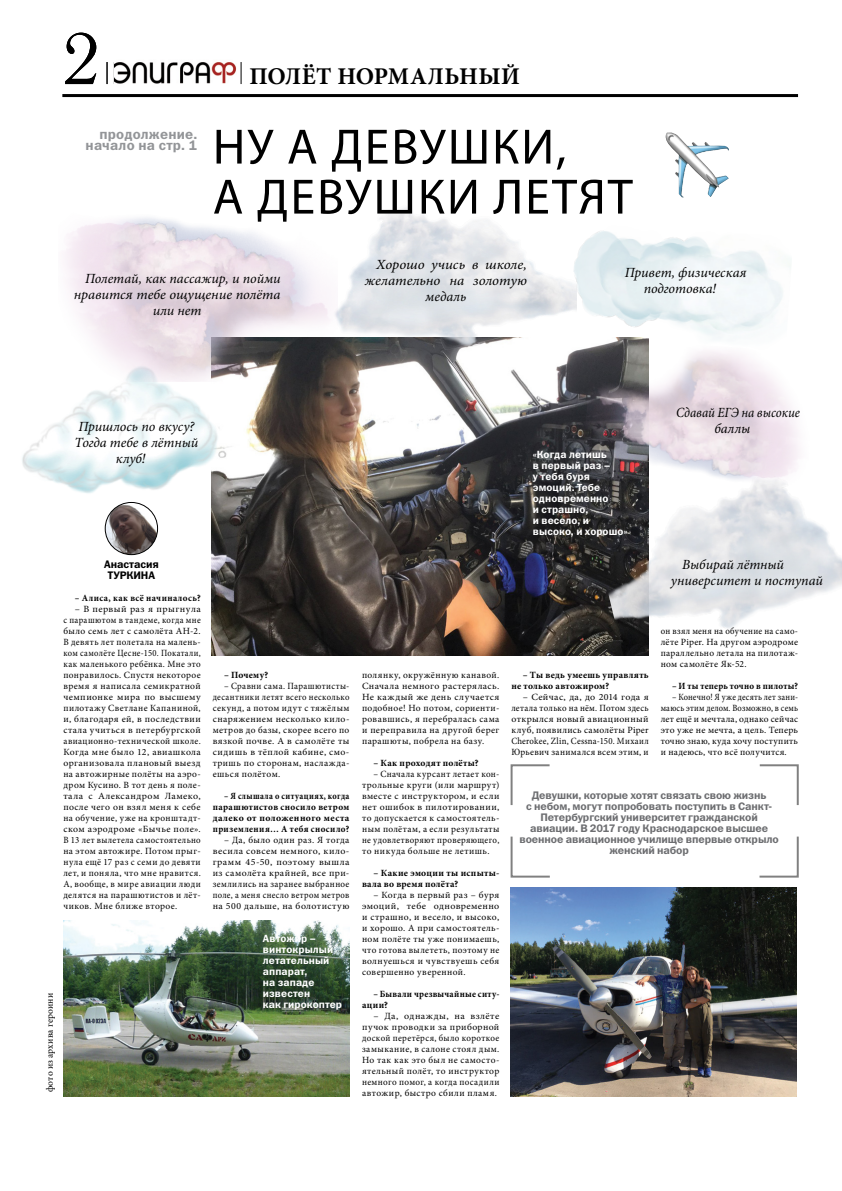
<style>
.page{position:relative;width:842px;height:1191px;background:#fff}
.page>*{position:absolute;margin:0;border:0;box-sizing:border-box;transform-origin:0 0}
.t1{font:72px "Literaturnaya";color:#000}
.t2{font:50px/50px "Myriad Pro";letter-spacing:.04em;color:#000}
.t3{font:700 24px "Minion Pro";color:#000}
.t4{font:italic 14px/16px "Minion Pro";letter-spacing:-.005em;color:#000}
.t5{font:italic 14px "Minion Pro";letter-spacing:-.005em;color:#000;scale:1.05 1}
.t6{font:14px/11px "Franklin Gothic Demi C";letter-spacing:.015em;color:#939598;text-align:right}
.t7{font:italic 14px/16px "Minion Pro";letter-spacing:-.005em;color:#000;scale:.91 1}
.t8{font:11px/11px "Franklin Gothic Demi C";letter-spacing:-.01em;color:#6d6e71;text-align:center}
.t9{font:11px/11px "Franklin Gothic Demi C";letter-spacing:-.005em;color:#000}
.t10{font:10.5px/11px "Franklin Gothic Demi C";letter-spacing:.01em;color:#fff}
.t11{font:9.5px/11px "Minion Pro";letter-spacing:.04em;color:#000;text-align:justify;scale:1.05 1}
.t12{font:9.5px/11px "Minion Pro";letter-spacing:.04em;color:#000;text-align:justify}
.t13{font:9.5px/11px "Minion Pro";letter-spacing:.04em;color:#000;text-align:justify;scale:.93 1}
.t14{font:9.5px/11px "Minion Pro";letter-spacing:.04em;color:#000;text-align:justify;scale:.95 1}
.t15{font:9.5px/11px "Minion Pro";letter-spacing:.04em;color:#000;text-align:justify;scale:.89 1}
.t16{font:700 9.5px/11px "Minion Pro";letter-spacing:.035em;color:#000}
.t17{font:700 9.5px/11px "Minion Pro";letter-spacing:.035em;color:#000;text-align:justify;scale:.87 1}
.t18{font:700 9.5px/11px "Minion Pro";letter-spacing:.035em;color:#000;scale:.94 1}
.t19{font:700 9.5px "Minion Pro";letter-spacing:.035em;color:#000;scale:.96 1}
.t20{font:700 9.5px "Minion Pro";letter-spacing:.035em;color:#000;scale:.95 1}
.t21{font:9.5px "Minion Pro";letter-spacing:.015em;color:#000}
</style>
<div class="page">
<img style="left:212px;top:349px;width:378px;height:306px">
<img style="left:581px;top:353px;width:218px;height:149px">
<img style="left:338px;top:208px;width:231px;height:141px">
<img style="left:590px;top:460px;width:252px;height:196px">
<img style="left:569px;top:231px;width:214px;height:122px">
<img style="left:665px;top:132px;width:64px;height:65px">
<img style="left:105px;top:502px;width:53px;height:52px;border-radius:26px">
<div style="left:105px;top:502px;width:53px;height:53px;border:1px solid #000;border-radius:50%"></div>
<img style="left:511px;top:887px;width:286px;height:209px">
<svg style="left:510px;top:836px;width:40px;height:42px"></svg>
<svg style="left:510px;top:764px;width:40px;height:41px"></svg>
<svg style="left:759px;top:836px;width:40px;height:42px"></svg>
<svg style="left:759px;top:764px;width:40px;height:41px"></svg>
<img style="left:63px;top:920px;width:287px;height:176px">
<img style="left:22px;top:381px;width:197px;height:114px">
<img style="left:65px;top:217px;width:273px;height:164px">
<hr style="left:62px;top:94px;width:736px;height:3px;background:#000">
<svg style="left:107px;top:62px;width:1px;height:22px"></svg>
<img style="left:114px;top:62px;width:122px;height:22px">
<svg style="left:241px;top:62px;width:1px;height:22px"></svg>
<h1 class="t1" style="left:62px;top:17px;width:40px">2</h1>
<h3 class="t3" style="left:250px;top:59px;width:272px">полёт нормальный</h3>
<h3 class="t6" style="left:86px;top:128px;width:113px">продолжение. начало на стр. 1</h3>
<h2 class="t2" style="left:213px;top:121px;width:421px">Ну а девушки,<br>а девушки летят</h2>
<h3 class="t4" style="left:85px;top:271px;width:197px">Полетай, как пассажир, и пойми</h3>
<h3 class="t4" style="left:74px;top:287px;width:208px">нравится тебе ощущение полёта</h3>
<h3 class="t4" style="left:153px;top:303px;width:50px">или нет</h3>
<h3 class="t5" style="left:376px;top:255px;width:145px">Хорошо учись в школе,</h3>
<h3 class="t5" style="left:365px;top:271px;width:156px">желательно на золотую</h3>
<h3 class="t4" style="left:426px;top:289px;width:42px">медаль</h3>
<h3 class="t4" style="left:644px;top:264px;width:104px;text-indent:-19px">Привет, физическая подготовка!</h3>
<h3 class="t4" style="left:78px;top:418px;width:117px">Пришлось по вкусу?</h3>
<h3 class="t4" style="left:75px;top:434px;width:125px">Тогда тебе в лётный</h3>
<h3 class="t4" style="left:116px;top:450px;width:31px">клуб!</h3>
<p class="t9" style="left:108px;top:559px;width:53px;text-indent:-4px">Анастасия<br>Туркина</p>
<p class="t19" style="left:75px;top:591px;width:133px">– Алиса, как всё начиналось?</p>
<p class="t11" style="left:63px;top:604px;width:132px;text-indent:11px">– В первый раз я прыгнула с парашютом в тандеме, когда мне было семь лет с самолёта АН-2.<br>В девять лет полетала на малень&shy;ком самолёте Цесне-150. Покатали, как маленького ребёнка. Мне это понравилось. Спустя некоторое время я написала семикратной чемпионке мира по высшему пилотажу Светлане Капаниной, и, благодаря ей, в последствии стала учиться в петербургской авиационно-технической школе.<br>Когда мне было 12, авиашкола организовала плановый выезд на автожирные полёты на аэро&shy;дром Кусино. В тот день я поле&shy;тала с Александром Ламеко, после чего он взял меня к себе на обучение, уже на кронштадт&shy;ском аэродроме «Бычье поле».<br>В 13 лет вылетела самостоятельно на этом автожире. Потом прыг&shy;нула ещё 17 раз с семи до девяти лет, и поняла, что мне нравится.<br>А, вообще, в мире авиации люди делятся на парашютистов и лёт&shy;чиков. Мне ближе второе.</p>
<p class="t21" style="left:43px;top:1092px;width:101px;rotate:-90deg">фото из архива героини</p>
<p class="t16" style="left:224px;top:669px;width:46px">– Почему?</p>
<p class="t13" style="left:213px;top:681px;width:148px;text-indent:11px">– Сравни сама. Парашютисты&shy;десантники летят всего несколько секунд, а потом идут с тяжёлым снаряжением несколько кило&shy;метров до базы, скорее всего по вязкой почве. А в самолёте ты сидишь в тёплой кабине, смо&shy;тришь по сторонам, наслажда&shy;ешься полётом.</p>
<p class="t17" style="left:213px;top:790px;width:159px;text-indent:11px">– Я слышала о ситуациях, когда парашютистов сносило ветром далеко от положенного места приземления… А тебя сносило?</p>
<p class="t12" style="left:213px;top:835px;width:138px;text-indent:11px">– Да, было один раз. Я тогда весила совсем немного, кило&shy;грамм 45-50, поэтому вышла из самолёта крайней, все при&shy;землились на заранее выбранное поле, а меня снесло ветром метров на 500 дальше, на болотистую</p>
<p class="t10" style="left:263px;top:933px;width:81px">Автожир – винтокрылый летательный аппарат,<br>на западе известен<br>как гирокоптер</p>
<p class="t10" style="left:533px;top:449px;width:96px">«Когда летишь<br>в первый раз –<br>у тебя буря эмоций. Тебе одновременно<br>и страшно,<br>и весело, и высоко, и хорошо»</p>
<h3 class="t7" style="left:714px;top:405px;width:95px;text-indent:-38px">Сдавай ЕГЭ на высокие баллы</h3>
<h3 class="t4" style="left:671px;top:556px;width:154px;text-indent:11px">Выбирай лётный университет и поступай</h3>
<p class="t12" style="left:362px;top:670px;width:139px">полянку, окружённую канавой.<br>Сначала немного растерялась.<br>Не каждый же день случается подобное! Но потом, сориенти&shy;ровавшись, я перебралась сама и переправила на другой берег парашюты, побрела на базу.</p>
<p class="t16" style="left:373px;top:757px;width:107px">– Как проходят полёты?</p>
<p class="t14" style="left:362px;top:769px;width:146px;text-indent:11px">– Сначала курсант летает кон&shy;трольные круги (или маршрут) вместе с инструктором, и если нет ошибок в пилотировании, то допускается к самостоятель&shy;ным полётам, а если результаты не удовлетворяют проверяющего, то никуда больше не летишь.</p>
<p class="t16" style="left:362px;top:867px;width:139px;text-indent:11px">– Какие эмоции ты испыты&shy;вала во время полёта?</p>
<p class="t12" style="left:362px;top:890px;width:139px;text-indent:11px">– Когда в первый раз – буря эмоций, тебе одновременно и страшно, и весело, и высоко, и хорошо. А при самостоятель&shy;ном полёте ты уже понимаешь, что готова вылететь, поэтому не волнуешься и чувствуешь себя совершенно уверенной.</p>
<p class="t18" style="left:362px;top:988px;width:148px;text-indent:11px">– Бывали чрезвычайные ситу&shy;ации?</p>
<p class="t11" style="left:362px;top:1011px;width:132px;text-indent:11px">– Да, однажды, на взлёте пучок проводки за приборной доской перетёрся, было короткое замыкание, в салоне стоял дым.<br>Но так как это был не самосто&shy;ятельный полёт, то инструктор немного помог, а когда посадили автожир, быстро сбили пламя.</p>
<p class="t16" style="left:511px;top:669px;width:139px;text-indent:11px">– Ты ведь умеешь управлять не только автожиром?</p>
<p class="t11" style="left:511px;top:692px;width:132px;text-indent:11px">– Сейчас, да, до 2014 года я летала только на нём. Потом здесь открылся новый авиационный клуб, появились самолёты Piper Cherokee, Zlin, Cessna-150. Михаил Юрьевич занимался всем этим, и</p>
<p class="t13" style="left:661px;top:626px;width:149px">он взял меня на обучение на само&shy;лёте Piper. На другом аэродроме параллельно летала на пилотаж&shy;ном самолёте Як-52.</p>
<p class="t20" style="left:672px;top:679px;width:134px">– И ты теперь точно в пилоты?</p>
<p class="t15" style="left:661px;top:692px;width:156px;text-indent:11px">– Конечно! Я уже десять лет зани&shy;маюсь этим делом. Возможно, в семь лет ещё и мечтала, однако сейчас это уже не мечта, а цель. Теперь точно знаю, куда хочу поступить и надеюсь, что всё получится.</p>
<p class="t8" style="left:519px;top:790px;width:261px">Девушки, которые хотят связать свою жизнь<br>с небом, могут попробовать поступить в Санкт-Петербургский университет гражданской авиации. В 2017 году Краснодарское высшее военное авиационное училище впервые открыло женский набор</p>
</div>
